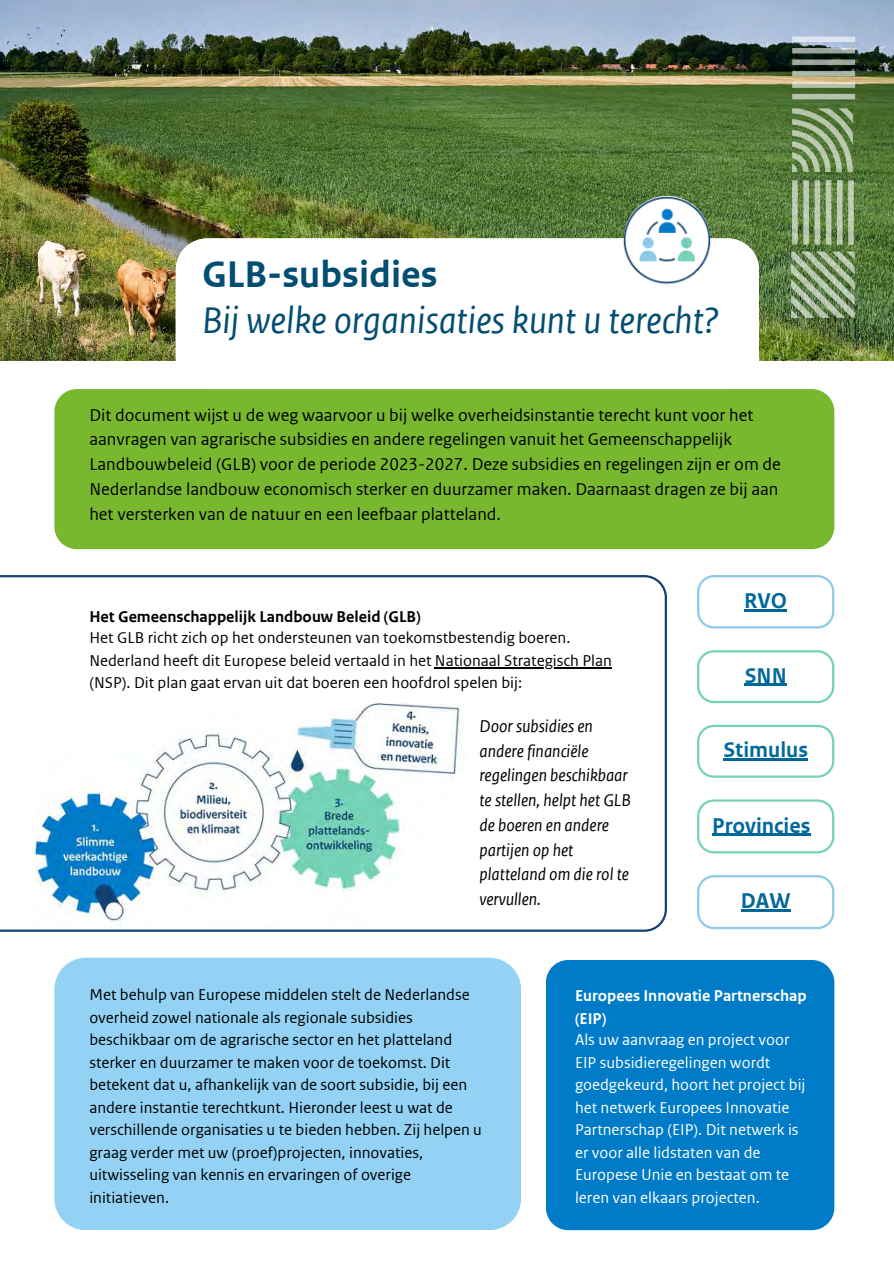
<style>
.page{position:relative;width:894px;height:1264px;background:#fff}
.page>*{position:absolute;margin:0;border:0;box-sizing:border-box;transform-origin:0 0}
.t1{font:italic 39px "Rijksoverheid Sans Web Text";color:#024d72}
.t2{font:700 39px "Rijksoverheid Sans Web Text";color:#024d72}
.t3{font:700 22.5px "Rijksoverheid Sans Web Text";color:#01689b}
.t4{font:18px/24.8px "Rijksoverheid Sans Web Text";color:#000}
.t5{font:italic 18px/24.8px "Rijksoverheid Sans Web Text";color:#000}
.t6{font:16.5px/22.5px "Rijksoverheid Sans Web Text";color:#000}
.t7{font:16.5px/22.5px "Rijksoverheid Sans Web Text";color:#fff}
.t8{font:700 16.5px "Rijksoverheid Sans Text TT";color:#000}
.t9{font:700 16.5px/22.5px "Rijksoverheid Sans Text TT";color:#fff}
</style>
<div class="page">
<div style="left:54px;top:957px;width:466px;height:273px;background:#93d2f4;border-radius:32px"></div>
<div style="left:54px;top:389px;width:780px;height:160px;background:#78b82e"></div>
<svg style="left:0;top:575px;width:666px;height:356px"></svg>
<div style="left:546px;top:960px;width:287px;height:270px;background:#007bc7"></div>
<img style="left:0;top:0;width:893px;height:361px">
<svg style="left:176px;top:238px;width:582px;height:123px"></svg>
<img style="left:619px;top:189px;width:95px;height:100px">
<svg style="left:790px;top:251px;width:64px;height:67px;background:#89a07b"></svg>
<svg style="left:792px;top:37px;width:62px;height:62px;background:#848e7d"></svg>
<svg style="left:791px;top:180px;width:62px;height:65px;background:#8ba478"></svg>
<svg style="left:791px;top:108px;width:61px;height:64px;background:#839e6f"></svg>
<hr style="left:435px;top:667px;width:176px;height:1px;background:#000">
<img style="left:32px;top:703px;width:435px;height:224px">
<svg style="left:697px;top:575px;width:137px;height:53px"></svg>
<hr style="left:744px;top:609px;width:42px;height:2px;background:#01689b">
<svg style="left:697px;top:650px;width:137px;height:53px"></svg>
<hr style="left:744px;top:684px;width:42px;height:2px;background:#01689b">
<svg style="left:697px;top:724px;width:137px;height:53px"></svg>
<hr style="left:723px;top:758px;width:84px;height:2px;background:#01689b">
<svg style="left:697px;top:799px;width:137px;height:54px"></svg>
<hr style="left:712px;top:833px;width:98px;height:2px;background:#01689b">
<svg style="left:697px;top:875px;width:137px;height:54px"></svg>
<hr style="left:740px;top:909px;width:50px;height:2px;background:#01689b">
<h1 class="t2" style="left:202px;top:251px;width:237px">GLB-subsidies</h1>
<h1 class="t1" style="left:202px;top:298px;width:518px">Bij welke organisaties kunt u terecht?</h1>
<p class="t4" style="left:89px;top:402px;width:693px">Dit document wijst u de weg waarvoor u bij welke overheidsinstantie terecht kunt voor het aanvragen van agrarische subsidies en andere regelingen vanuit het Gemeenschappelijk Landbouwbeleid (GLB) voor de periode 2023-2027. Deze subsidies en regelingen zijn er om de Nederlandse landbouw economisch sterker en duurzamer maken. Daarnaast dragen ze bij aan het versterken van de natuur en een leefbaar platteland.</p>
<p class="t8" style="left:89px;top:608px;width:333px">Het Gemeenschappelijk Landbouw Beleid (GLB)</p>
<p class="t6" style="left:89px;top:627px;width:524px">Het GLB richt zich op het ondersteunen van toekomstbestendig boeren.<br>Nederland heeft dit Europese beleid vertaald in het Nationaal Strategisch Plan (NSP). Dit plan gaat ervan uit dat boeren een hoofdrol spelen bij:</p>
<p class="t5" style="left:479px;top:714px;width:153px">Door subsidies en andere financiële regelingen beschikbaar te stellen, helpt het GLB de boeren en andere partijen op het platteland om die rol te vervullen.</p>
<h2 class="t3" style="left:744px;top:587px;width:44px">RVO</h2>
<h2 class="t3" style="left:744px;top:662px;width:44px">SNN</h2>
<h2 class="t3" style="left:723px;top:737px;width:86px">Stimulus</h2>
<h2 class="t3" style="left:712px;top:812px;width:100px">Provincies</h2>
<h2 class="t3" style="left:740px;top:888px;width:51px">DAW</h2>
<p class="t6" style="left:89px;top:983px;width:394px">Met behulp van Europese middelen stelt de Nederlandse overheid zowel nationale als regionale subsidies beschikbaar om de agrarische sector en het platteland sterker en duurzamer te maken voor de toekomst. Dit betekent dat u, afhankelijk van de soort subsidie, bij een andere instantie terechtkunt. Hieronder leest u wat de verschillende organisaties u te bieden hebben. Zij helpen u graag verder met uw (proef)projecten, innovaties, uitwisseling van kennis en ervaringen of overige initiatieven.</p>
<p class="t9" style="left:575px;top:985px;width:233px">Europees Innovatie Partnerschap (EIP)</p>
<p class="t7" style="left:575px;top:1028px;width:232px">Als uw aanvraag en project voor<br>EIP subsidieregelingen wordt goedgekeurd, hoort het project bij het netwerk Europees Innovatie<br>Partnerschap (EIP). Dit netwerk is er voor alle lidstaten van de<br>Europese Unie en bestaat om te leren van elkaars projecten.</p>
</div>
